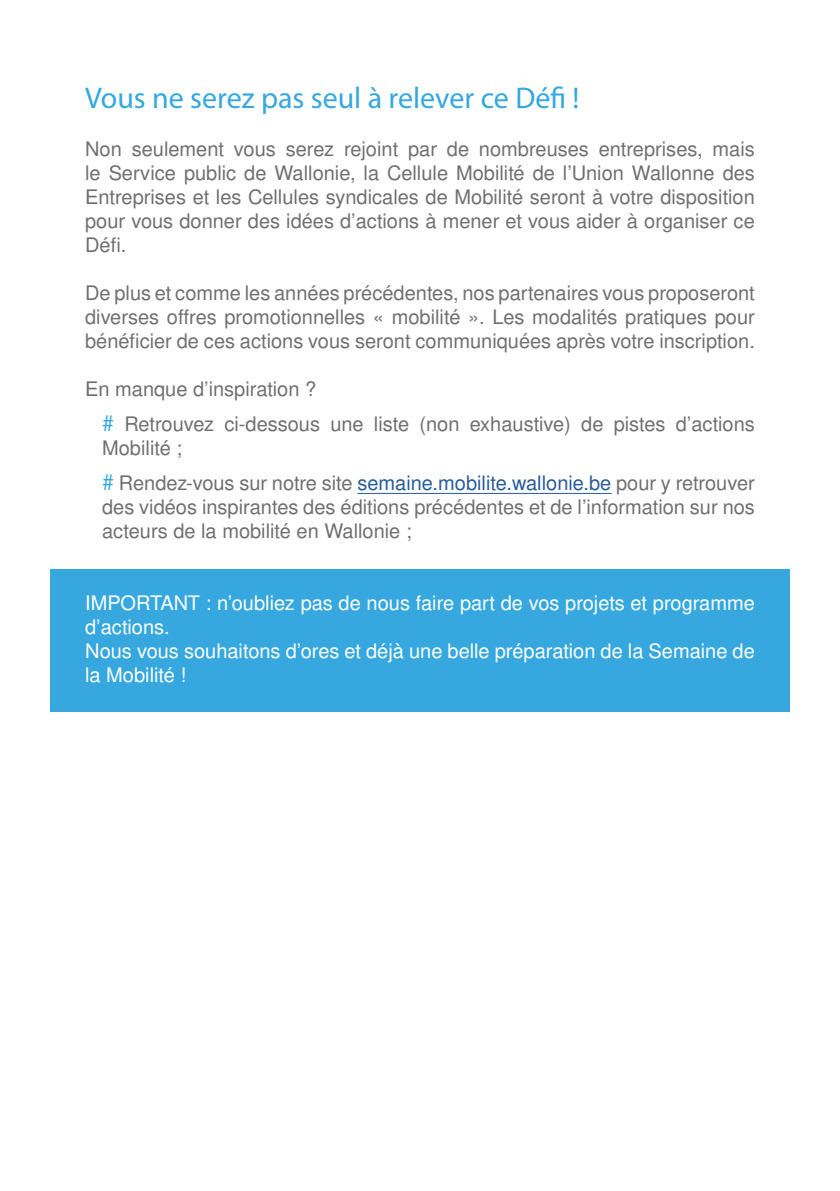
<style>
.page{position:relative;width:840px;height:1191px;background:#fff}
.page>*{position:absolute;margin:0;border:0;box-sizing:border-box;transform-origin:0 0}
.t1{font:30px "Myriad Pro";color:#36a7df}
.t2{font:20px/24px "Nimbus San L";color:#706f6f}
.t3{font:20px/24px "Nimbus San L";color:#fff}
.s1{font-family:"Myriad Pro";font-size:24px;color:#36a7df}
.s2{color:#275b9b}
</style>
<div class="page">
<div style="left:50px;top:569px;width:739px;height:142px;background:#36a7df"></div>
<hr style="left:357px;top:493px;width:254px;height:1px;background:#275b9b">
<h1 class="t1" style="left:85px;top:79px;width:495px">Vous ne serez pas seul à relever ce Défi !</h1>
<p class="t2" style="left:85px;top:136px;width:670px;text-align:justify">Non seulement vous serez rejoint par de nombreuses entreprises, mais le Service public de Wallonie, la Cellule Mobilité de l’Union Wallonne des Entreprises et les Cellules syndicales de Mobilité seront à votre disposition pour vous donner des idées d’actions à mener et vous aider à organiser ce Défi.</p>
<p class="t2" style="left:85px;top:280px;width:671px;text-align:justify">De plus et comme les années précédentes, nos partenaires vous proposeront diverses offres promotionnelles « mobilité ». Les modalités pratiques pour bénéficier de ces actions vous seront communiquées après votre inscription.</p>
<p class="t2" style="left:102px;top:370px;width:653px;line-height:35.4px;text-indent:-17px">En manque d’inspiration ?<br><span class="s1">#</span> Retrouvez ci-dessous une liste (non exhaustive) de pistes d’actions</p>
<p class="t2" style="left:102px;top:429px;width:653px;line-height:35.4px">Mobilité ;<br><span class="s1">#</span> Rendez-vous sur notre site <span class="s2">semaine.mobilite.wallonie.be</span> pour y retrouver</p>
<p class="t2" style="left:102px;top:494px;width:654px">des vidéos inspirantes des éditions précédentes et de l’information sur nos acteurs de la mobilité en Wallonie ;</p>
<p class="t3" style="left:85px;top:590px;width:671px">IMPORTANT : n’oubliez pas de nous faire part de vos projets et programme d’actions.<br>Nous vous souhaitons d’ores et déjà une belle préparation de la Semaine de la Mobilité !</p>
</div>
